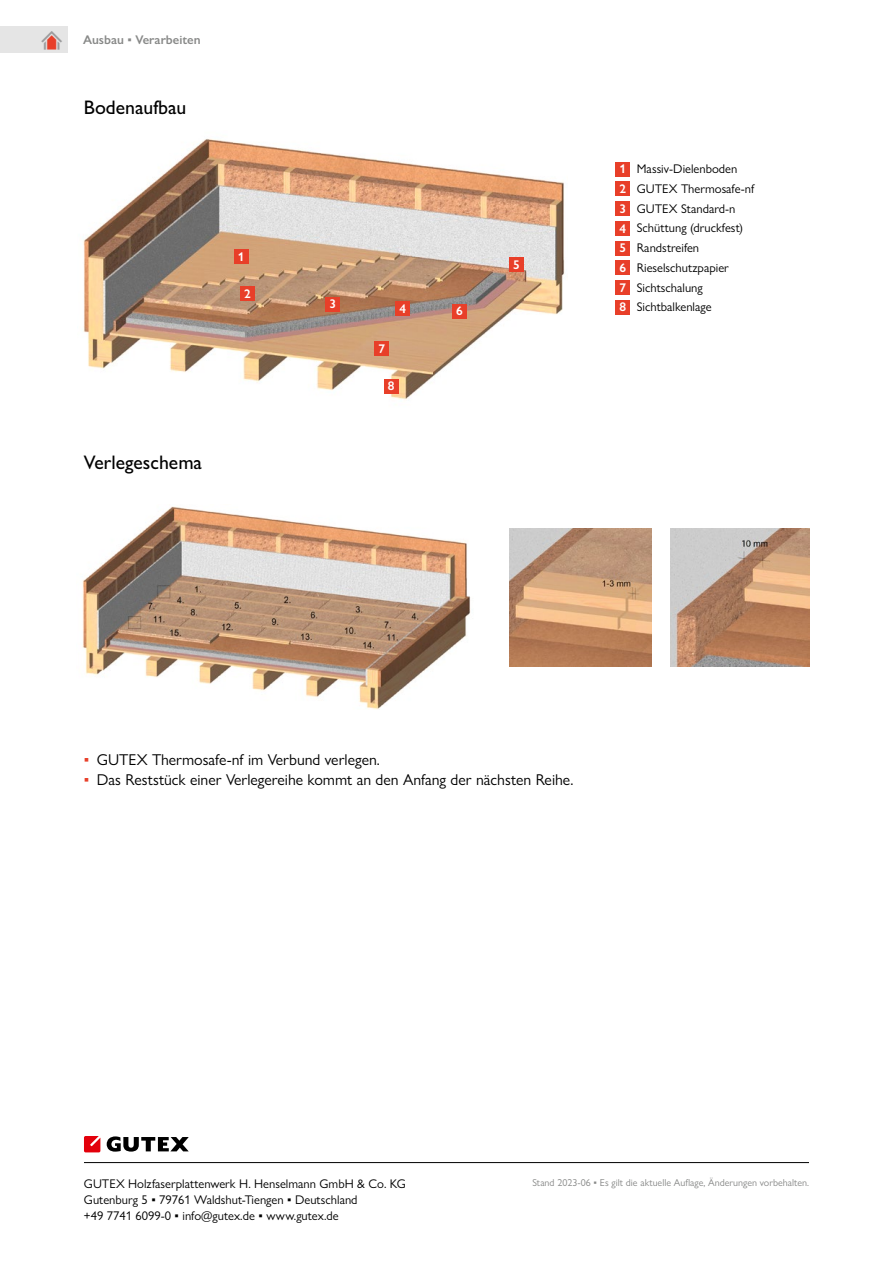
<style>
.page{position:relative;width:893px;height:1263px;background:#fff}
.page>*{position:absolute;margin:0;border:0;box-sizing:border-box;transform-origin:0 0}
._2_Titel-3{font:500 19.65px "Gill Sans Nova";color:#000}
.t1{font:15.75px "Gill Sans Nova";color:#000}
._0_Cluster{font:15.6px "Gutex Icon";color:#9c9c9d}
._5_BeschritungText{font:12.6px/15.8px "Gill Sans Nova";color:#000}
._0_Cluster-2{font:600 12.6px "Gill Sans Nova";color:#888988}
._5_BeschriftungZahl{font:600 12.6px "Gill Sans Nova";color:#fff}
.t2{font:10.05px "Gill Sans Nova";color:#888988}
.s1{color:#e83f29}
</style>
<div class="page">
<div style="left:0;top:27px;width:68px;height:26px;background:#e5e5e5"></div>
<img style="left:82px;top:506px;width:389px;height:203px">
<img style="left:509px;top:528px;width:142px;height:138px">
<img style="left:671px;top:528px;width:138px;height:138px">
<img style="left:83px;top:138px;width:482px;height:262px">
<div style="left:615px;top:162px;width:15px;height:14px;background:#e83f29"></div>
<div style="left:615px;top:182px;width:15px;height:14px;background:#e83f29"></div>
<div style="left:615px;top:201px;width:15px;height:15px;background:#e83f29"></div>
<div style="left:615px;top:221px;width:15px;height:15px;background:#e83f29"></div>
<div style="left:615px;top:241px;width:15px;height:14px;background:#e83f29"></div>
<div style="left:615px;top:261px;width:15px;height:14px;background:#e83f29"></div>
<div style="left:615px;top:280px;width:15px;height:15px;background:#e83f29"></div>
<div style="left:615px;top:300px;width:15px;height:14px;background:#e83f29"></div>
<div style="left:234px;top:250px;width:14px;height:14px;background:#e83f29"></div>
<div style="left:240px;top:287px;width:15px;height:14px;background:#e83f29"></div>
<div style="left:326px;top:297px;width:14px;height:14px;background:#e83f29"></div>
<div style="left:396px;top:301px;width:14px;height:15px;background:#e83f29"></div>
<div style="left:509px;top:257px;width:15px;height:15px;background:#e83f29"></div>
<div style="left:452px;top:304px;width:15px;height:14px;background:#e83f29"></div>
<div style="left:375px;top:342px;width:14px;height:14px;background:#e83f29"></div>
<div style="left:384px;top:379px;width:14px;height:14px;background:#e83f29"></div>
<svg style="left:107px;top:1136px;width:82px;height:15px"></svg>
<svg style="left:84px;top:1136px;width:16px;height:16px"></svg>
<hr style="left:84px;top:1162px;width:725px;height:1px;background:#000">
<p class="_0_Cluster" style="left:41px;top:31px;width:22px">◆▲◆</p>
<p class="_0_Cluster-2" style="left:83px;top:32px;width:119px">Ausbau ▪ Verarbeiten</p>
<p class="_2_Titel-3" style="left:84px;top:95px;width:104px">Bodenaufbau</p>
<p class="_5_BeschriftungZahl" style="left:238px;top:249px;width:8px">1</p>
<p class="_5_BeschriftungZahl" style="left:244px;top:286px;width:8px">2</p>
<p class="_2_Titel-3" style="left:84px;top:450px;width:119px">Verlegeschema</p>
<p class="_5_BeschriftungZahl" style="left:330px;top:296px;width:8px">3</p>
<p class="_5_BeschriftungZahl" style="left:400px;top:301px;width:8px">4</p>
<p class="_5_BeschriftungZahl" style="left:379px;top:341px;width:8px">7</p>
<p class="_5_BeschriftungZahl" style="left:388px;top:378px;width:8px">8</p>
<p class="_5_BeschriftungZahl" style="left:456px;top:303px;width:8px">6</p>
<p class="_5_BeschriftungZahl" style="left:513px;top:257px;width:8px">5</p>
<p class="_5_BeschriftungZahl" style="left:619px;top:161px;width:8px">1</p>
<p class="_5_BeschritungText" style="left:637px;top:161px;width:102px">Massiv-Dielenboden</p>
<p class="_5_BeschriftungZahl" style="left:619px;top:181px;width:8px">2</p>
<p class="_5_BeschritungText" style="left:637px;top:181px;width:119px">GUTEX Thermosafe-nf</p>
<p class="_5_BeschriftungZahl" style="left:619px;top:201px;width:8px">3</p>
<p class="_5_BeschritungText" style="left:637px;top:200px;width:100px">GUTEX Standard-n</p>
<p class="_5_BeschriftungZahl" style="left:619px;top:221px;width:8px">4</p>
<p class="_5_BeschritungText" style="left:637px;top:220px;width:108px">Schüttung (druckfest)</p>
<p class="_5_BeschriftungZahl" style="left:619px;top:240px;width:8px">5</p>
<p class="_5_BeschritungText" style="left:637px;top:240px;width:64px">Randstreifen</p>
<p class="_5_BeschriftungZahl" style="left:619px;top:260px;width:8px">6</p>
<p class="_5_BeschritungText" style="left:637px;top:260px;width:94px">Rieselschutzpapier</p>
<p class="_5_BeschriftungZahl" style="left:619px;top:280px;width:8px">7</p>
<p class="_5_BeschritungText" style="left:637px;top:279px;width:68px">Sichtschalung</p>
<p class="_5_BeschriftungZahl" style="left:619px;top:299px;width:8px">8</p>
<p class="_5_BeschritungText" style="left:637px;top:299px;width:76px">Sichtbalkenlage</p>
<p class="t1" style="left:84px;top:750px;width:297px"><span class="s1">▪</span> GUTEX Thermosafe-nf im Verbund verlegen.</p>
<p class="t1" style="left:84px;top:770px;width:491px"><span class="s1">▪</span> Das Reststück einer Verlegereihe kommt an den Anfang der nächsten Reihe.</p>
<p class="_5_BeschritungText" style="left:84px;top:1176px;width:323px">GUTEX Holzfaserplattenwerk H. Henselmann GmbH &amp; Co. KG<br>Gutenburg 5 ▪ 79761 Waldshut-Tiengen ▪ Deutschland<br>+49 7741 6099-0 ▪ info@gutex.de ▪ www.gutex.de</p>
<p class="t2" style="left:532px;top:1177px;width:278px">Stand 2023-06 ▪ Es gilt die aktuelle Auflage, Änderungen vorbehalten.</p>
</div>
